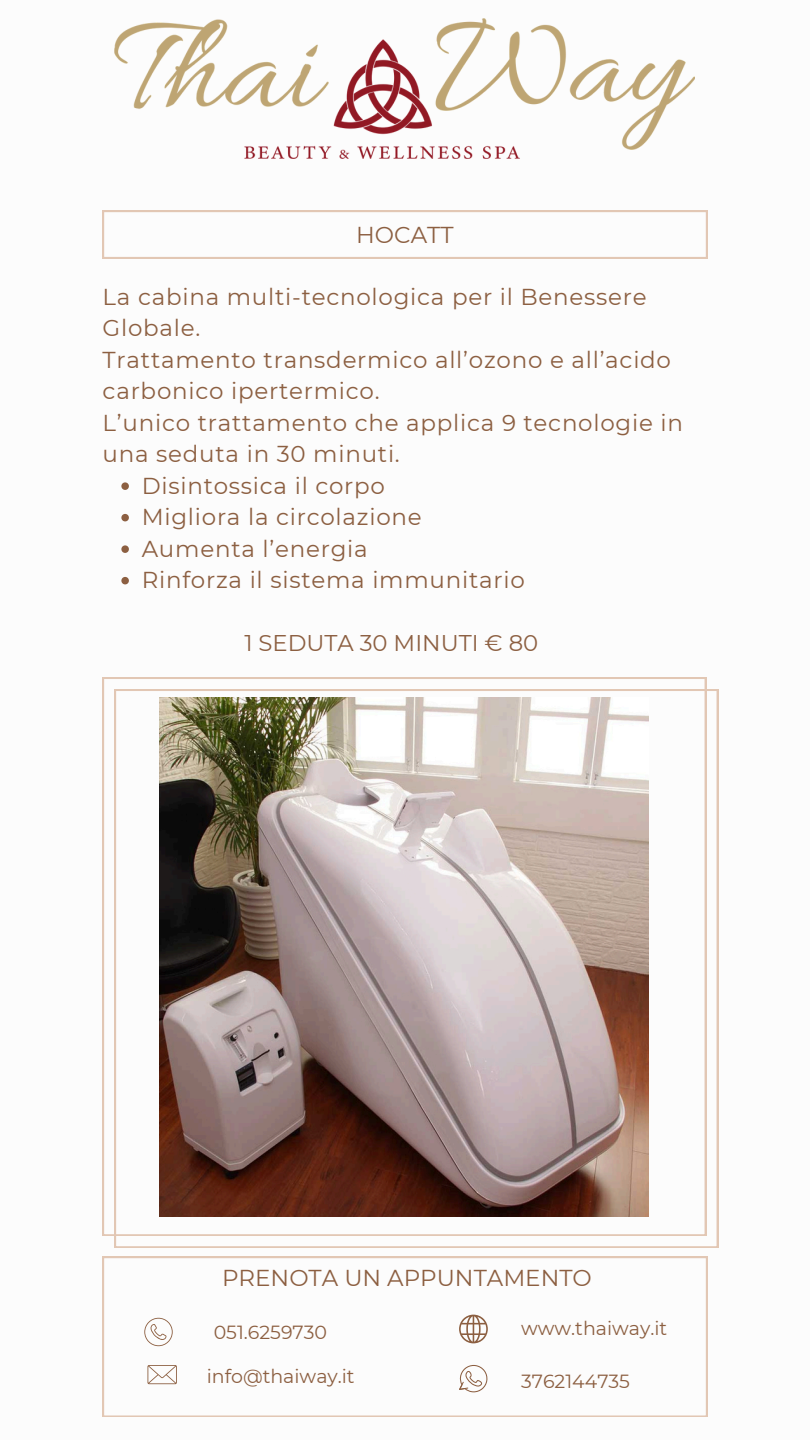
<style>
.page{position:relative;width:810px;height:1440px;background:#fff}
.page>*{position:absolute;margin:0;border:0;box-sizing:border-box;transform-origin:0 0}
.t1{font:23px/31.5px "Montserrat";letter-spacing:.035em;color:#8c5f41}
.t2{font:23px "Montserrat";color:#8c5f41}
.t3{font:22.7px "Montserrat";color:#8c5f41}
.t4{font:19px "Montserrat";color:#8c5f41}
</style>
<div class="page">
<svg style="left:103px;top:211px;width:604px;height:47px"></svg>
<svg style="left:103px;top:678px;width:603px;height:558px"></svg>
<svg style="left:103px;top:1257px;width:604px;height:160px"></svg>
<svg style="left:144px;top:1318px;width:29px;height:28px"></svg>
<svg style="left:459px;top:1315px;width:29px;height:28px"></svg>
<svg style="left:147px;top:1365px;width:30px;height:19px"></svg>
<svg style="left:459px;top:1365px;width:29px;height:27px"></svg>
<img style="left:115px;top:690px;width:603px;height:558px">
<img style="left:114px;top:19px;width:581px;height:139px">
<svg style="left:121px;top:482px;width:8px;height:8px"></svg>
<svg style="left:121px;top:514px;width:8px;height:7px"></svg>
<svg style="left:121px;top:545px;width:8px;height:8px"></svg>
<svg style="left:121px;top:577px;width:8px;height:7px"></svg>
<p class="t1" style="left:356px;top:219px;width:99px">HOCATT</p>
<p class="t1" style="left:103px;top:281px;width:582px">La cabina multi-tecnologica per il Benessere Globale.<br>Trattamento transdermico all’ozono e all’acido carbonico ipertermico.<br>L’unico trattamento che applica 9 tecnologie in una seduta in 30 minuti.</p>
<h1 class="t1" style="left:142px;top:470px;width:245px">Disintossica il corpo</h1>
<p class="t1" style="left:142px;top:501px;width:282px">Migliora la circolazione</p>
<p class="t1" style="left:142px;top:533px;width:228px">Aumenta l’energia</p>
<p class="t1" style="left:142px;top:564px;width:385px">Rinforza il sistema immunitario</p>
<p class="t3" style="left:244px;top:629px;width:295px">1 SEDUTA 30 MINUTI € 80</p>
<p class="t2" style="left:222px;top:1264px;width:371px">PRENOTA UN APPUNTAMENTO</p>
<h2 class="t4" style="left:214px;top:1321px;width:115px">051.6259730</h2>
<p class="t4" style="left:207px;top:1364px;width:149px">info@thaiway.it</p>
<p class="t4" style="left:521px;top:1317px;width:148px">www.thaiway.it</p>
<p class="t4" style="left:521px;top:1369px;width:110px">3762144735</p>
</div>
